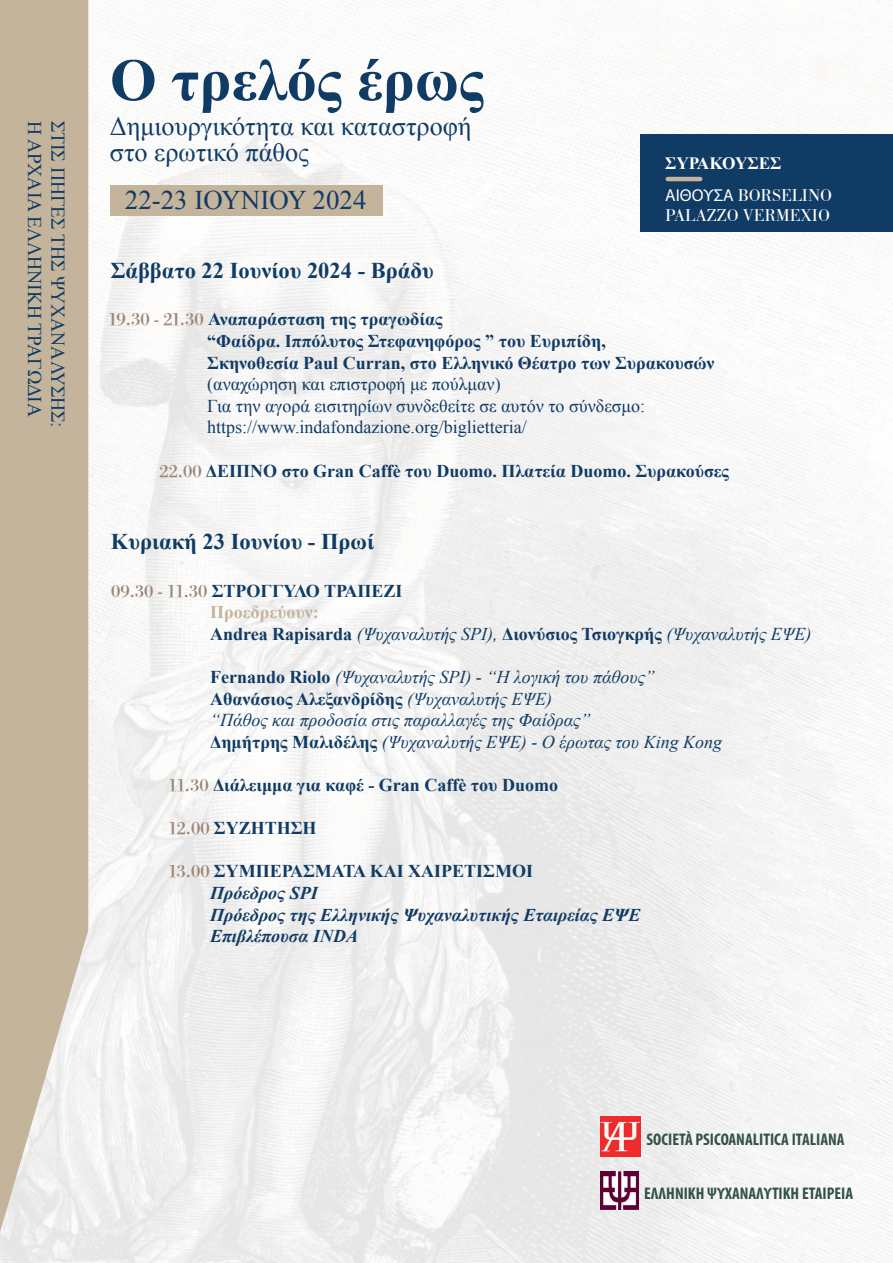
<style>
.page{position:relative;width:893px;height:1263px;background:#fff}
.page>*{position:absolute;margin:0;border:0;box-sizing:border-box;transform-origin:0 0}
.t1{font:700 60.15px "Times New Roman";color:#103b65}
.t2{font:27px "Times New Roman";color:#103b65}
.t3{font:26.25px/26.1px "Times New Roman";color:#103b65}
.t4{font:700 22.5px "Times New Roman";color:#103b65}
.t5{font:19.5px "Times New Roman";color:#103b65}
.t6{font:700 18px/21.6px "Times New Roman";color:#103b65}
.t7{font:italic 18px/21.6px "Times New Roman";color:#103b65}
.t8{font:18px/21.6px "Times New Roman";color:#103b65}
.t9{font:italic 700 18px/21.6px "Times New Roman";color:#103b65}
.t10{font:17.25px/19.6px "Bodoni Classico";color:#fff}
.t11{font:700 17.25px "Times New Roman";color:#fff}
.t12{font:700 condensed 16.95px "Myriad Pro";color:#325248}
.s1{font-family:"Myriad Pro"}
.s2{font-family:"Bodoni Classico";color:#9b8679}
.s3{color:#c3b49b}
.s4{font-weight:400;font-style:italic}
.s5{font-weight:700;font-style:normal}
.s6{font-family:"Bodoni Classico";font-style:normal;color:#9b8679}
.s7{font-style:normal}
</style>
<div class="page">
<img style="left:0;top:0;width:893px;height:1263px">
<img style="left:601px;top:1171px;width:38px;height:39px">
<img style="left:601px;top:1116px;width:40px;height:40px">
<div style="left:641px;top:135px;width:252px;height:97px;background:#103b65"></div>
<hr style="left:668px;top:177px;width:32px;height:4px;background:#c3b49b">
<svg style="left:0;top:0;width:88px;height:1232px;background:#c8bba5"></svg>
<div style="left:110px;top:185px;width:272px;height:30px;background:#c3b49b"></div>
<p class="t5" style="left:48px;top:121px;width:298px;rotate:90deg">Η APXAIA ΕΛΛΗΝΙΚΗ ΤΡΑΓΩΔΙΑ</p>
<p class="t5" style="left:71px;top:121px;width:309px;rotate:90deg">ΣΤΙΣ ΠΗΓΕΣ ΤΗΣ ΨΥΧΑΝΑΛΥΣΗΣ:</p>
<h1 class="t1" style="left:110px;top:38px;width:376px">Ο τρελός έρως</h1>
<h3 class="t3" style="left:110px;top:113px;width:363px">Δημιουργικότητα και καταστροφή στο ερωτικό πάθος</h3>
<h2 class="t2" style="left:125px;top:182px;width:243px">22-23 ΙΟΥΝΙΟΥ 2024</h2>
<p class="t4" style="left:111px;top:254px;width:324px">Σάββατο 22 Ιουνίου 2024 - Βράδυ</p>
<p class="t11" style="left:665px;top:151px;width:118px">ΣΥΡΑΚΟΥΣΕΣ</p>
<p class="t10" style="left:665px;top:186px;width:168px"><span class="s1">ΑΙΘΟΥΣΑ</span> BORSELINO<br>PALAZZO VERMEXIO</p>
<p class="t6" style="left:207px;top:308px;width:509px;text-indent:-99px"><span class="s2">19.30 - 21.30</span> Αναπαράσταση της τραγωδίας<br>“Φαίδρα. Ιππόλυτος Στεφανηφόρος ” του Ευριπίδη,<br>Σκηνοθεσία Paul Curran, στο Ελληνικό Θέατρο των Συρακουσών</p>
<p class="t8" style="left:207px;top:373px;width:439px">(αναχώρηση και επιστροφή με πούλμαν)<br>Για την αγορά εισιτηρίων συνδεθείτε σε αυτόν το σύνδεσμο: https://www.indafondazione.org/biglietteria/</p>
<p class="t6" style="left:159px;top:459px;width:571px"><span class="s2">22.00</span> ΔΕΙΠΝΟ στο Gran Caffè του Duomo. Πλατεία Duomo. Συρακούσες</p>
<p class="t4" style="left:111px;top:525px;width:265px">Κυριακή 23 Ιουνίου - Πρωί</p>
<p class="t6" style="left:210px;top:579px;width:603px;text-indent:-99px"><span class="s2">09.30 - 11.30</span> ΣΤΡΟΓΓΥΛΟ ΤΡΑΠΕΖΙ<br><span class="s3">Προεδρεύουν:<br></span>Andrea Rapisarda <span class="s4">(Ψυχαναλυτής SPI),</span> Διονύσιος Τσιογκρής <span class="s4">(Ψυχαναλυτής ΕΨΕ)</span></p>
<p class="t7" style="left:210px;top:666px;width:514px"><span class="s5">Fernando Riolo</span> (Ψυχαναλυτής SPI) - “Η λογική του πάθους” <span class="s5">Αθανάσιος Αλεξανδρίδης</span> (Ψυχαναλυτής ΕΨΕ)<br>“Πάθος και προδοσία στις παραλλαγές της Φαίδρας”<br><span class="s5">Δημήτρης Μαλιδέλης</span> (Ψυχαναλυτής ΕΨΕ) - Ο έρωτας του King Kong</p>
<p class="t6" style="left:168px;top:774px;width:391px"><span class="s2">11.30</span> Διάλειμμα για καφέ - Gran Caffè του Duomo</p>
<p class="t6" style="left:168px;top:817px;width:150px"><span class="s2">12.00</span> ΣΥΖΗΤΗΣΗ</p>
<p class="t9" style="left:210px;top:860px;width:432px;text-indent:-42px"><span class="s6">13.00</span> <span class="s7">ΣΥΜΠΕΡΑΣΜΑΤΑ ΚΑΙ ΧΑΙΡΕΤΙΣΜΟΙ<br></span>Πρόεδρος SPI<br>Πρόεδρος της Ελληνικής Ψυχαναλυτικής Εταιρείας ΕΨΕ<br>Επιβλέπουσα INDA</p>
<p class="t12" style="left:647px;top:1129px;width:199px">SOCIETÀ PSICOANALITICA ITALIANA</p>
<p class="t12" style="left:644px;top:1183px;width:210px">ΕΛΛΗΝΙΚΗ ΨΥΧΑΝΑΛΥΤΙΚΗ ΕΤΑΙΡΕΙΑ</p>
</div>
